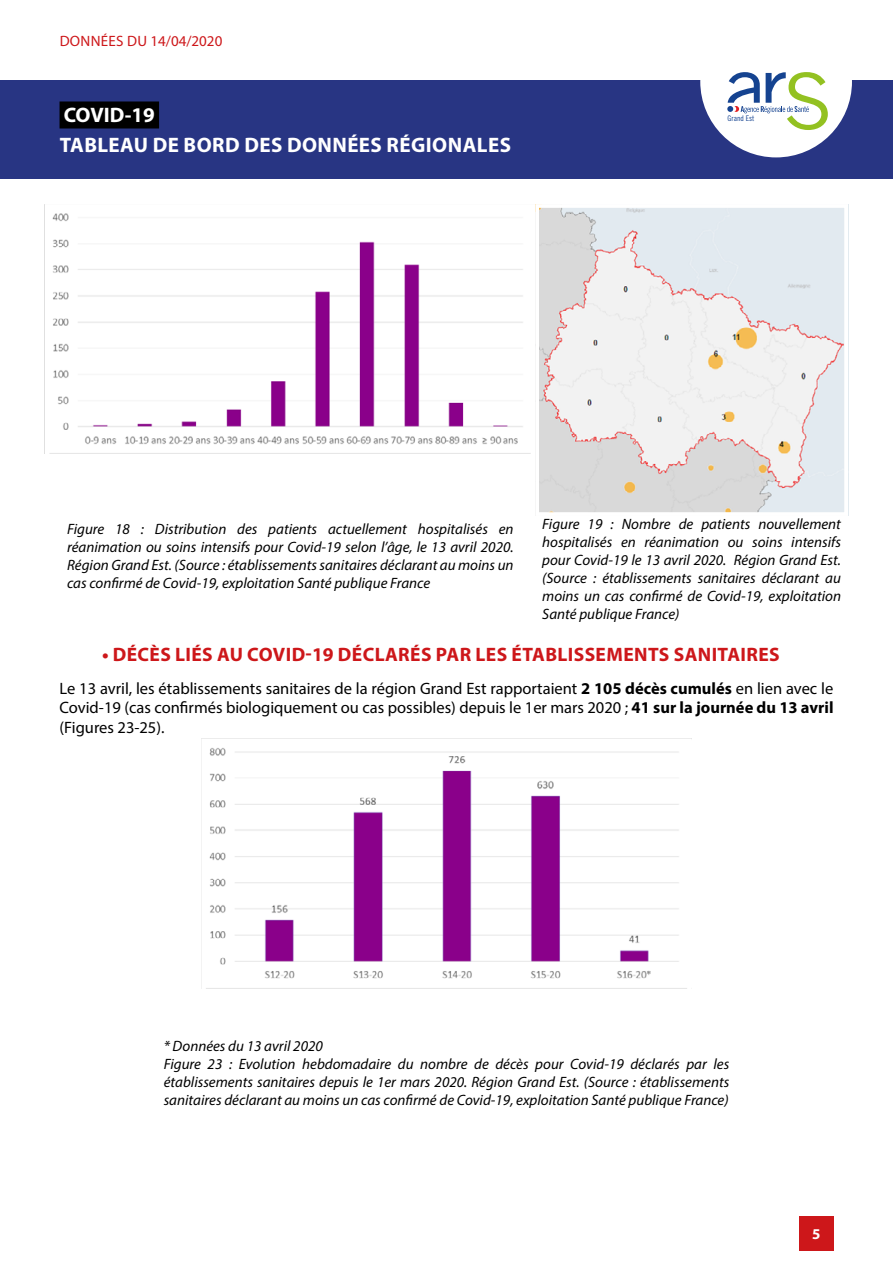
<style>
.page{position:relative;width:893px;height:1263px;background:#fff}
.page>*{position:absolute;margin:0;border:0;box-sizing:border-box;transform-origin:0 0}
.t1{font:700 21px/29.4px "Myriad Pro";letter-spacing:.02em;color:#fff}
.t2{font:700 19.5px "Myriad Pro";letter-spacing:.02em;color:#cd171a}
.t3{font:16.5px/19.8px "Myriad Pro";color:#000;text-align:justify}
.t4{font:italic 15px/18px "Myriad Pro";color:#000;text-align:justify}
.t5{font:15px "Myriad Pro";letter-spacing:.02em;color:#cd171a}
.t6{font:700 15px "Myriad Pro";color:#fff}
.t7{font:7.8px "Trade Gothic LT Std Cn 18";color:#154390}
.s1{font-weight:700}
</style>
<div class="page">
<div style="left:0;top:80px;width:893px;height:99px;background:#283583"></div>
<div style="left:60px;top:101px;width:99px;height:27px;background:#000"></div>
<div style="left:700px;top:6px;width:152px;height:151px;background:#fff;border-radius:50%"></div>
<svg style="left:727px;top:72px;width:101px;height:58px"></svg>
<div style="left:799px;top:1216px;width:34px;height:34px;background:#cd171a"></div>
<img style="left:52px;top:213px;width:471px;height:231px">
<img style="left:540px;top:209px;width:303px;height:302px">
<div style="left:535px;top:204px;width:313px;height:312px;border:4px solid #fff"></div>
<img style="left:209px;top:748px;width:470px;height:231px">
<p class="t5" style="left:60px;top:31px;width:164px">DONNÉES DU 14/04/2020</p>
<h1 class="t1" style="left:60px;top:100px;width:453px">COVID-19<br>TABLEAU DE BORD DES DONNÉES RÉGIONALES</h1>
<p class="t7" style="left:728px;top:114px;width:28px">Grand Est</p>
<p class="t4" style="left:67px;top:519px;width:448px">Figure 18 : Distribution des patients actuellement hospitalisés en réanimation ou soins intensifs pour Covid-19 selon l’âge, le 13 avril 2020.<br>Région Grand Est. (Source : établissements sanitaires déclarant au moins un cas confirmé de Covid-19, exploitation Santé publique France</p>
<p class="t4" style="left:542px;top:515px;width:300px">Figure 19 : Nombre de patients nouvellement hospitalisés en réanimation ou soins intensifs pour Covid-19 le 13 avril 2020. Région Grand Est. (Source : établissements sanitaires déclarant au moins un cas confirmé de Covid-19, exploitation Santé publique France)</p>
<h2 class="t2" style="left:102px;top:642px;width:679px">• DÉCÈS LIÉS AU COVID-19 DÉCLARÉS PAR LES ÉTABLISSEMENTS SANITAIRES</h2>
<p class="t3" style="left:60px;top:678px;width:775px">Le 13 avril, les établissements sanitaires de la région Grand Est rapportaient <span class="s1">2 105 décès cumulés</span> en lien avec le Covid-19 (cas confirmés biologiquement ou cas possibles) depuis le 1er mars 2020 ; <span class="s1">41 sur la journée du 13 avril </span>(Figures 23-25).</p>
<p class="t4" style="left:164px;top:1037px;width:567px;text-align:left">* Données du 13 avril 2020<br>Figure 23 : Evolution hebdomadaire du nombre de décès pour Covid-19 déclarés par les établissements sanitaires depuis le 1er mars 2020. Région Grand Est. (Source : établissements sanitaires déclarant au moins un cas confirmé de Covid-19, exploitation Santé publique France)</p>
<p class="t6" style="left:812px;top:1224px;width:10px">5</p>
</div>
